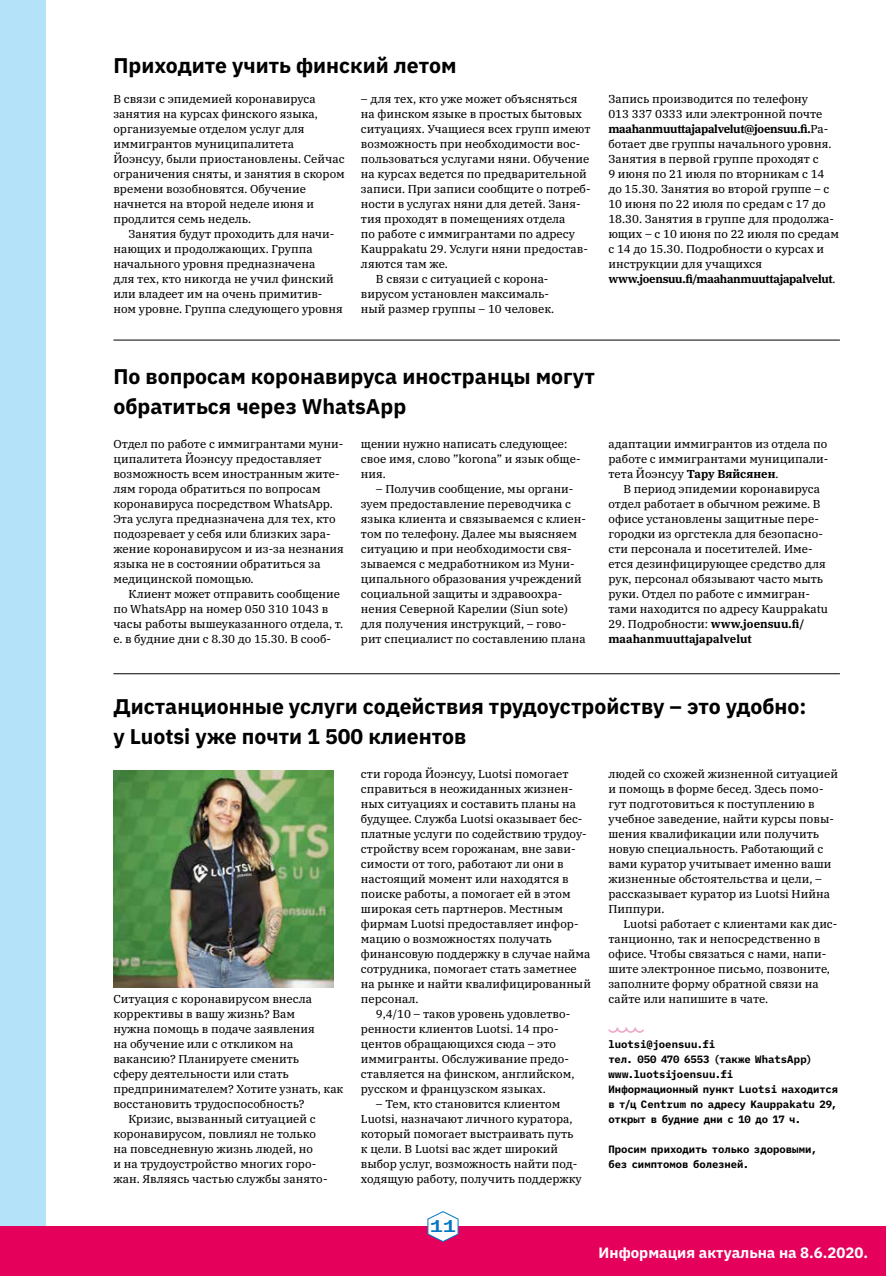
<style>
.page{position:relative;width:886px;height:1276px;background:#b4e2f8}
.page>*{position:absolute;margin:0;border:0;box-sizing:border-box;transform-origin:0 0}
.t1{font:700 21.25px/30px "IBM Plex Sans";color:#000}
.t2{font:700 15.38px "Sporting Grotesque";color:#0076c0}
.t3{font:700 15px "IBM Plex Sans";color:#fff}
.t4{font:11.5px/15px "IBM Plex Serif Text";color:#000}
.t5{font:700 11.5px "IBM Plex Serif";letter-spacing:-.03em;color:#000}
.t6{font:700 11.5px "IBM Plex Serif";color:#000}
.t7{font:700 10.62px/15px "IBM Plex Mono";color:#000}
.s1{font-family:"IBM Plex Serif Text";font-weight:400}
.s2{font-family:"IBM Plex Serif";font-weight:700}
</style>
<div class="page">
<div style="left:46px;top:0;width:840px;height:1227px;background:#fff"></div>
<svg style="left:608px;top:1027px;width:36px;height:6px"></svg>
<hr style="left:113px;top:673px;width:727px;height:1px;background:#000">
<hr style="left:113px;top:340px;width:727px;height:1px;background:#000">
<img style="left:113px;top:770px;width:221px;height:218px">
<div style="left:0;top:1226px;width:886px;height:50px;background:#e5005c"></div>
<svg style="left:427px;top:1211px;width:31px;height:31px"></svg>
<h1 class="t1" style="left:113px;top:48px;width:344px">Приходите учить финский летом</h1>
<p class="t4" style="left:113px;top:90px;width:233px">В связи с эпидемией коронавируса занятия на курсах финского языка, организуемые отделом услуг для иммигрантов муниципалитета<br>Йоэнсуу, были приостановлены. Сейчас ограничения сняты, и занятия в скором времени возобновятся. Обучение начнется на второй неделе июня и продлится семь недель.</p>
<p class="t4" style="left:113px;top:225px;width:231px;text-indent:15px">Занятия будут проходить для начи&shy;нающих и продолжающих. Группа начального уровня предназначена<br>для тех, кто никогда не учил финский или владеет им на очень примитив&shy;ном уровне. Группа следующего уровня</p>
<p class="t4" style="left:361px;top:90px;width:218px">– для тех, кто уже может объясняться</p>
<p class="t4" style="left:361px;top:105px;width:223px">на финском языке в простых бытовых</p>
<p class="t4" style="left:361px;top:120px;width:231px">ситуациях. Учащиеся всех групп имеют</p>
<p class="t4" style="left:361px;top:135px;width:221px">возможность при необходимости вос-</p>
<p class="t4" style="left:361px;top:150px;width:230px">пользоваться услугами няни. Обучение</p>
<p class="t4" style="left:361px;top:165px;width:227px">на курсах ведется по предварительной</p>
<p class="t4" style="left:361px;top:180px;width:231px">записи. При записи сообщите о потреб-</p>
<p class="t4" style="left:361px;top:195px;width:221px">ности в услугах няни для детей. Заня-</p>
<p class="t4" style="left:361px;top:210px;width:206px">тия проходят в помещениях отдела</p>
<p class="t4" style="left:361px;top:225px;width:216px">по работе с иммигрантами по адресу</p>
<p class="t4" style="left:361px;top:240px;width:228px">Kauppakatu 29. Услуги няни предостав-</p>
<p class="t4" style="left:361px;top:255px;width:88px">ляются там же.</p>
<p class="t4" style="left:376px;top:270px;width:174px">В связи с ситуацией с корона-</p>
<p class="t4" style="left:361px;top:285px;width:190px">вирусом установлен максималь-</p>
<p class="t4" style="left:361px;top:300px;width:195px">ный размер группы – 10 человек.</p>
<p class="t4" style="left:608px;top:90px;width:215px">Запись производится по телефону<br>013 337 0333 или электронной почте</p>
<p class="t5" style="left:608px;top:119px;width:222px">maahanmuuttajapalvelut@joensuu.fi.<span class="s1">Ра-</span></p>
<p class="t4" style="left:608px;top:135px;width:232px">ботает две группы начального уровня.<br>Занятия в первой группе проходят с<br>9 июня по 21 июля по вторникам с 14 до 15.30. Занятия во второй группе – с 10 июня по 22 июля по средам с 17 до 18.30. Занятия в группе для продолжа&shy;ющих – с 10 июня по 22 июля по средам с 14 до 15.30. Подробности о курсах и инструкции для учащихся</p>
<p class="t5" style="left:608px;top:269px;width:229px">www.joensuu.fi/maahanmuuttajapalvelut<span class="s1">.</span></p>
<h1 class="t1" style="left:113px;top:360px;width:483px">По вопросам коронавируса иностранцы могут обратиться через WhatsApp</h1>
<p class="t4" style="left:113px;top:435px;width:232px">Отдел по работе с иммигрантами муни&shy;ципалитета Йоэнсуу предоставляет возможность всем иностранным жите&shy;лям города обратиться по вопросам коронавируса посредством WhatsApp.<br>Эта услуга предназначена для тех, кто подозревает у себя или близких зара&shy;жение коронавирусом и из-за незнания языка не в состоянии обратиться за медицинской помощью.</p>
<p class="t4" style="left:113px;top:585px;width:231px;text-indent:15px">Клиент может отправить сообщение по WhatsApp на номер 050 310 1043 в часы работы вышеуказанного отдела, т. е. в будние дни с 8.30 до 15.30. В сооб-</p>
<p class="t4" style="left:361px;top:435px;width:221px">щении нужно написать следующее: свое имя, слово ”korona” и язык обще&shy;ния.</p>
<p class="t4" style="left:361px;top:480px;width:226px;text-indent:15px">– Получив сообщение, мы органи&shy;зуем предоставление переводчика с языка клиента и связываемся с клиен&shy;том по телефону. Далее мы выясняем ситуацию и при необходимости свя&shy;зываемся с медработником из Муни&shy;ципального образования учреждений социальной защиты и здравоохра&shy;нения Северной Карелии (Siun sote) для получения инструкций, – гово&shy;рит специалист по составлению плана</p>
<p class="t4" style="left:608px;top:435px;width:221px;text-align:justify">адаптации иммигрантов из отдела по работе с иммигрантами муниципали&shy;тета Йоэнсуу <span class="s2">Тару Вяйсянен</span>.</p>
<p class="t4" style="left:608px;top:480px;width:221px;text-indent:15px">В период эпидемии коронавируса отдел работает в обычном режиме. В офисе установлены защитные пере&shy;городки из оргстекла для безопасно&shy;сти персонала и посетителей. Име&shy;ется дезинфицирующее средство для рук, персонал обязывают часто мыть руки. Отдел по работе с иммигран&shy;тами находится по адресу Kauppakatu</p>
<p class="t4" style="left:608px;top:615px;width:197px">29. Подробности: <span class="s2">www.joensuu.fi/</span></p>
<p class="t6" style="left:608px;top:629px;width:145px">maahanmuuttajapalvelut</p>
<h1 class="t1" style="left:113px;top:690px;width:695px">Дистанционные услуги содействия трудоустройству – это удобно: у Luotsi уже почти 1 500 клиентов</h1>
<p class="t4" style="left:113px;top:990px;width:200px">Ситуация с коронавирусом внесла</p>
<p class="t4" style="left:113px;top:1005px;width:183px">коррективы в вашу жизнь? Вам</p>
<p class="t4" style="left:113px;top:1020px;width:203px">нужна помощь в подаче заявления</p>
<p class="t4" style="left:113px;top:1035px;width:181px">на обучение или с откликом на</p>
<p class="t4" style="left:113px;top:1050px;width:187px">вакансию? Планируете сменить</p>
<p class="t4" style="left:113px;top:1065px;width:177px">сферу деятельности или стать</p>
<p class="t4" style="left:113px;top:1080px;width:231px">предпринимателем? Хотите узнать, как</p>
<p class="t4" style="left:113px;top:1095px;width:193px">восстановить трудоспособность?</p>
<p class="t4" style="left:128px;top:1110px;width:189px">Кризис, вызванный ситуацией с</p>
<p class="t4" style="left:113px;top:1125px;width:204px">коронавирусом, повлиял не только</p>
<p class="t4" style="left:113px;top:1140px;width:201px">на повседневную жизнь людей, но</p>
<p class="t4" style="left:113px;top:1155px;width:204px">и на трудоустройство многих горо-</p>
<p class="t4" style="left:113px;top:1170px;width:216px">жан. Являясь частью службы занято-</p>
<p class="t4" style="left:361px;top:765px;width:209px">сти города Йоэнсуу, Luotsi помогает</p>
<p class="t4" style="left:361px;top:780px;width:213px">справиться в неожиданных жизнен-</p>
<p class="t4" style="left:361px;top:795px;width:217px">ных ситуациях и составить планы на</p>
<p class="t4" style="left:361px;top:810px;width:223px">будущее. Служба Luotsi оказывает бес-</p>
<p class="t4" style="left:361px;top:825px;width:227px">платные услуги по содействию трудоу-</p>
<p class="t4" style="left:361px;top:840px;width:216px">стройству всем горожанам, вне зави-</p>
<p class="t4" style="left:361px;top:855px;width:204px">симости от того, работают ли они в</p>
<p class="t4" style="left:361px;top:870px;width:209px">настоящий момент или находятся в</p>
<p class="t4" style="left:361px;top:885px;width:211px">поиске работы, а помогает ей в этом</p>
<p class="t4" style="left:361px;top:900px;width:204px">широкая сеть партнеров. Местным</p>
<p class="t4" style="left:361px;top:915px;width:219px">фирмам Luotsi предоставляет инфор-</p>
<p class="t4" style="left:361px;top:930px;width:192px">мацию о возможностях получать</p>
<p class="t4" style="left:361px;top:945px;width:231px">финансовую поддержку в случае найма</p>
<p class="t4" style="left:361px;top:960px;width:217px">сотрудника, помогает стать заметнее</p>
<p class="t4" style="left:361px;top:975px;width:232px">на рынке и найти квалифицированный</p>
<p class="t4" style="left:361px;top:990px;width:59px">персонал.</p>
<p class="t4" style="left:376px;top:1005px;width:196px">9,4/10 – таков уровень удовлетво-</p>
<p class="t4" style="left:361px;top:1020px;width:199px">ренности клиентов Luotsi. 14 про-</p>
<p class="t4" style="left:361px;top:1035px;width:197px">центов обращающихся сюда – это</p>
<p class="t4" style="left:361px;top:1050px;width:210px">иммигранты. Обслуживание предо-</p>
<p class="t4" style="left:361px;top:1065px;width:215px">ставляется на финском, английском,</p>
<p class="t4" style="left:361px;top:1080px;width:187px">русском и французском языках.</p>
<p class="t4" style="left:361px;top:1095px;width:222px;text-indent:15px">– Тем, кто становится клиентом Luotsi, назначают личного куратора, который помогает выстраивать путь к цели. В Luotsi вас ждет широкий выбор услуг, возможность найти под&shy;ходящую работу, получить поддержку</p>
<p class="t4" style="left:608px;top:765px;width:231px">людей со схожей жизненной ситуацией и помощь в форме бесед. Здесь помо&shy;гут подготовиться к поступлению в учебное заведение, найти курсы повы&shy;шения квалификации или получить новую специальность. Работающий с вами куратор учитывает именно ваши жизненные обстоятельства и цели, – рассказывает куратор из Luotsi Нийна<br>Пиппури.</p>
<p class="t4" style="left:608px;top:915px;width:230px;text-indent:15px">Luotsi работает с клиентами как дис&shy;танционно, так и непосредственно в офисе. Чтобы связаться с нами, напи&shy;шите электронное письмо, позвоните, заполните форму обратной связи на сайте или напишите в чате.</p>
<p class="t7" style="left:608px;top:1035px;width:231px">luotsi@joensuu.fi<br>тел. 050 470 6553 (также WhatsApp) www.luotsijoensuu.fi<br>Информационный пункт Luotsi находится в т/ц Centrum по адресу Kauppakatu 29, открыт в будние дни с 10 до 17 ч.</p>
<p class="t7" style="left:608px;top:1140px;width:210px">Просим приходить только здоровыми, без симптомов болезней.</p>
<h2 class="t2" style="left:430px;top:1217px;width:28px">11</h2>
<h3 class="t3" style="left:599px;top:1240px;width:271px">Информация актуальна на 8.6.2020.</h3>
</div>
